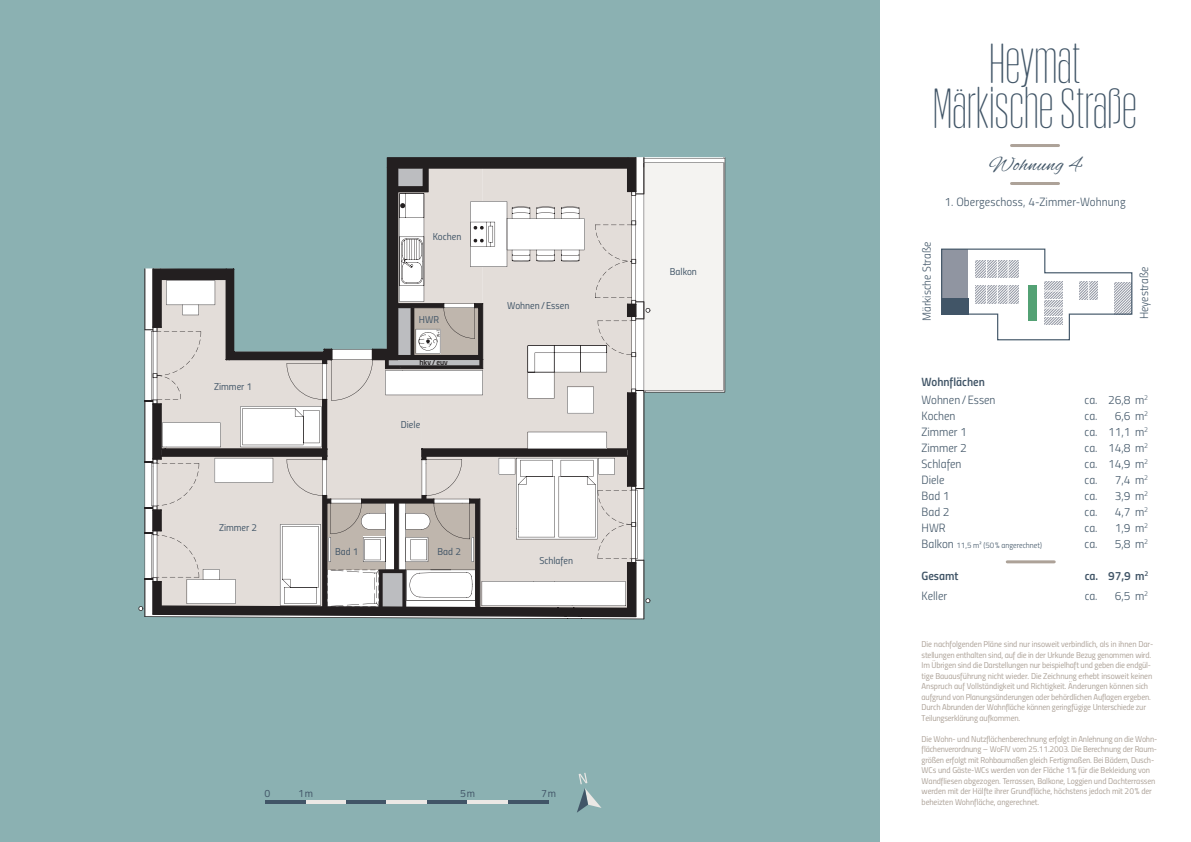
<style>
.page{position:relative;width:1191px;height:842px;background:#fff}
.page>*{position:absolute;margin:0;border:0;box-sizing:border-box;transform-origin:0 0}
.t1{font:45px/45px "Obcecada Sans";letter-spacing:.025em;color:#415567;text-align:center}
.t2{font:21px "Alex Brush";letter-spacing:.025em;color:#415567}
.t3{font:12px "Titillium Light Upright";color:#415567}
.t4{font:12px "Titillium Semibold Upright";color:#415567}
.t5{font:11.7px "Titillium Light Upright";color:#415567}
.t6{font:10.6px "Titillium Regular Upright";color:#415567}
.t7{font:10px "Titillium Regular Upright";color:#415567}
.t8{font:8.5px/10.5px "Titillium Regular Upright";letter-spacing:-.02em;color:#ada298}
.t9{font:8px "Titillium Light Upright";color:#415567}
.t10{font:8px "Titillium Semibold Upright";color:#231f20}
.s1{font-size:12px}
</style>
<div class="page">
<div style="left:0;top:0;width:879px;height:842px;background:#8bb1b2"></div>
<svg style="left:138px;top:157px;width:587px;height:462px"></svg>
<hr style="left:424px;top:167px;width:4px;height:24px;background:#231f20">
<div style="left:397px;top:187px;width:27px;height:5px;background:#231f20"></div>
<hr style="left:1011px;top:182px;width:47px;height:3px;background:#ada298">
<hr style="left:1011px;top:144px;width:47px;height:3px;background:#ada298">
<hr style="left:1007px;top:560px;width:47px;height:3px;background:#ada298">
<svg style="left:941px;top:248px;width:192px;height:93px"></svg>
<svg style="left:577px;top:773px;width:24px;height:40px"></svg>
<hr style="left:305px;top:800px;width:41px;height:3px;background:#ebe8e5">
<hr style="left:265px;top:800px;width:40px;height:3px;background:#415567">
<hr style="left:346px;top:800px;width:40px;height:3px;background:#415567">
<hr style="left:508px;top:800px;width:40px;height:3px;background:#415567">
<hr style="left:386px;top:800px;width:41px;height:3px;background:#ebe8e5">
<hr style="left:427px;top:800px;width:40px;height:3px;background:#415567">
<hr style="left:467px;top:800px;width:41px;height:3px;background:#ebe8e5">
<p class="t7" style="left:214px;top:379px;width:40px">Zimmer 1</p>
<p class="t7" style="left:219px;top:520px;width:40px">Zimmer 2</p>
<p class="t7" style="left:433px;top:229px;width:30px">Kochen</p>
<p class="t7" style="left:419px;top:312px;width:22px">HWR</p>
<p class="t10" style="left:419px;top:357px;width:30px">hkv / euv</p>
<p class="t7" style="left:401px;top:418px;width:21px">Diele</p>
<p class="t7" style="left:507px;top:298px;width:64px">Wohnen / Essen</p>
<p class="t7" style="left:335px;top:544px;width:25px">Bad 1</p>
<p class="t7" style="left:437px;top:544px;width:25px">Bad 2</p>
<p class="t7" style="left:539px;top:553px;width:35px">Schlafen</p>
<p class="t6" style="left:264px;top:785px;width:7px">0</p>
<p class="t6" style="left:298px;top:785px;width:16px">1m</p>
<p class="t6" style="left:460px;top:785px;width:16px">5m</p>
<p class="t6" style="left:541px;top:785px;width:16px">7 m</p>
<p class="t7" style="left:670px;top:264px;width:29px">Balkon</p>
<h1 class="t1" style="left:933px;top:40px;width:205px">Heymat<br>Märkische Straße</h1>
<h2 class="t2" style="left:989px;top:153px;width:93px">Wohnung 4</h2>
<h3 class="t3" style="left:944px;top:194px;width:183px">1. Obergeschoss, 4-Zimmer-Wohnung</h3>
<h3 class="t5" style="left:918px;top:321px;width:81px;rotate:-90deg">Märkische Straße</h3>
<h3 class="t5" style="left:1135px;top:319px;width:54px;rotate:-90deg">Heyestraße</h3>
<h3 class="t4" style="left:921px;top:373px;width:65px">Wohnflächen</h3>
<h3 class="t3" style="left:921px;top:391px;width:75px">Wohnen / Essen</h3>
<h3 class="t3" style="left:1084px;top:391px;width:65px">ca. 26,8 m<sup>2</sup></h3>
<h3 class="t3" style="left:921px;top:407px;width:35px">Kochen</h3>
<h3 class="t3" style="left:1084px;top:407px;width:65px">ca. 6,6 m<sup>2</sup></h3>
<h3 class="t3" style="left:921px;top:423px;width:47px">Zimmer 1</h3>
<h3 class="t3" style="left:1084px;top:423px;width:65px">ca. 11,1 m<sup>2</sup></h3>
<h3 class="t3" style="left:921px;top:439px;width:47px">Zimmer 2</h3>
<h3 class="t3" style="left:1084px;top:439px;width:65px">ca. 14,8 m<sup>2</sup></h3>
<h3 class="t3" style="left:921px;top:455px;width:41px">Schlafen</h3>
<h3 class="t3" style="left:1084px;top:455px;width:65px">ca. 14,9 m<sup>2</sup></h3>
<h3 class="t3" style="left:921px;top:471px;width:24px">Diele</h3>
<h3 class="t3" style="left:1084px;top:471px;width:65px">ca. 7,4 m<sup>2</sup></h3>
<h3 class="t3" style="left:921px;top:487px;width:29px">Bad 1</h3>
<h3 class="t3" style="left:1084px;top:487px;width:65px">ca. 3,9 m<sup>2</sup></h3>
<h3 class="t3" style="left:921px;top:503px;width:29px">Bad 2</h3>
<h3 class="t3" style="left:1084px;top:503px;width:65px">ca. 4,7 m<sup>2</sup></h3>
<h3 class="t3" style="left:921px;top:519px;width:26px">HWR</h3>
<h3 class="t3" style="left:1084px;top:519px;width:65px">ca. 1,9 m<sup>2</sup></h3>
<p class="t9" style="left:921px;top:539px;width:122px"><span class="s1">Balkon</span> 11,5 m² (50 % angerechnet)</p>
<h3 class="t3" style="left:1084px;top:535px;width:65px">ca. 5,8 m<sup>2</sup></h3>
<h3 class="t4" style="left:921px;top:567px;width:38px">Gesamt</h3>
<h3 class="t4" style="left:1084px;top:567px;width:65px">ca. 97,9 m<sup>2</sup></h3>
<h3 class="t3" style="left:921px;top:587px;width:27px">Keller</h3>
<h3 class="t3" style="left:1084px;top:587px;width:65px">ca. 6,5 m<sup>2</sup></h3>
<p class="t8" style="left:921px;top:638px;width:233px">Die nachfolgenden Pläne sind nur insoweit verbindlich, als in ihnen Dar&shy;stellungen enthalten sind, auf die in der Urkunde Bezug genommen wird.<br>Im Übrigen sind die Darstellungen nur beispielhaft und geben die endgül&shy;tige Bauausführung nicht wieder. Die Zeichnung erhebt insoweit keinen Anspruch auf Vollständigkeit und Richtigkeit. Änderungen können sich aufgrund von Planungsänderungen oder behördlichen Auflagen ergeben.<br>Durch Abrunden der Wohnfläche können geringfügige Unterschiede zur Teilungserklärung aufkommen.</p>
<p class="t8" style="left:921px;top:733px;width:237px">Die Wohn- und Nutzflächenberechnung erfolgt in Anlehnung an die Wohn&shy;flächenverordnung – WoFlV vom 25.11.2003. Die Berechnung der Raum&shy;größen erfolgt mit Rohbaumaßen gleich Fertigmaßen. Bei Bädern, Dusch-WCs und Gäste-WCs werden von der Fläche 1 % für die Bekleidung von Wandfliesen abgezogen. Terrassen, Balkone, Loggien und Dachterrassen werden mit der Hälfte ihrer Grundfläche, höchstens jedoch mit 20 % der beheizten Wohnfläche, angerechnet.</p>
</div>
